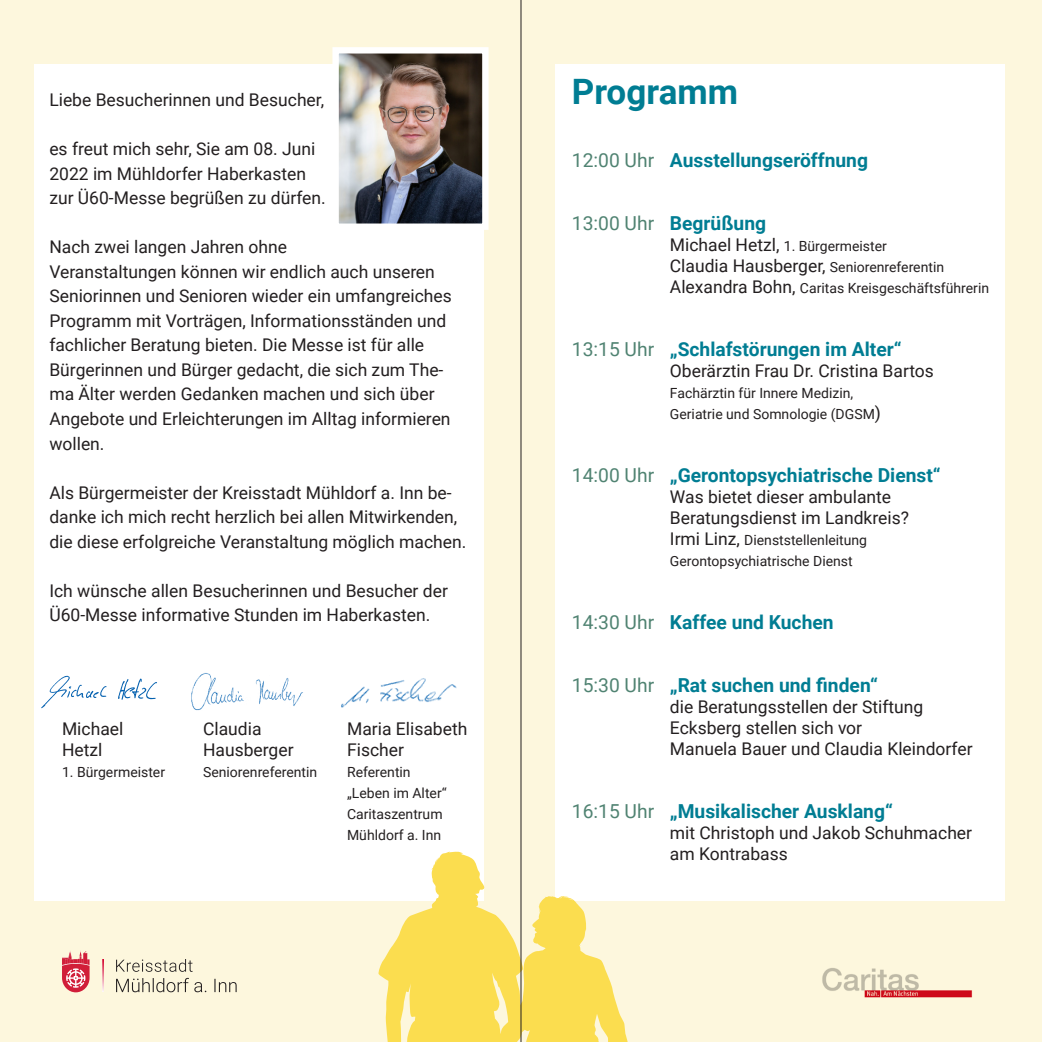
<style>
.page{position:relative;width:1042px;height:1042px;background:#fdf7dd}
.page>*{position:absolute;margin:0;border:0;box-sizing:border-box;transform-origin:0 0}
.VA_Fließtext_Amiri{font:700 35px "Roboto";color:#007d93}
.VA_Fließtext_Amiri-2{font:700 19.25px "Roboto";color:#007d93}
.VA_Fließtext_Amiri-3{font:17.5px/24.5px "Roboto";color:#231f20}
.VA_Fließtext_Amiri-4{font:14px "Roboto";color:#231f20}
.s1{font-weight:400;color:#508372}
.s2{font-size:17.5px}
.s3{font-size:14px}
</style>
<div class="page">
<div style="left:556px;top:64px;width:449px;height:836px;background:#fff"></div>
<div style="left:35px;top:64px;width:449px;height:836px;background:#fff"></div>
<img style="left:339px;top:54px;width:142px;height:169px">
<div style="left:332px;top:47px;width:156px;height:183px;border:6px solid #fff"></div>
<img style="left:41px;top:675px;width:116px;height:34px">
<img style="left:191px;top:673px;width:112px;height:38px">
<svg style="left:378px;top:851px;width:254px;height:191px"></svg>
<img style="left:102px;top:959px;width:1px;height:33px">
<svg style="left:116px;top:959px;width:77px;height:13px"></svg>
<svg style="left:116px;top:978px;width:121px;height:14px"></svg>
<svg style="left:62px;top:951px;width:28px;height:41px"></svg>
<img style="left:822px;top:968px;width:151px;height:30px">
<img style="left:341px;top:678px;width:116px;height:30px">
<hr style="left:520px;top:0;width:1px;height:1042px;background:#231f20">
<p class="VA_Fließtext_Amiri-3" style="left:49px;top:87px;width:276px">Liebe Besucherinnen und Besucher,</p>
<p class="VA_Fließtext_Amiri-3" style="left:49px;top:136px;width:278px">es freut mich sehr, Sie am 08. Juni<br>2022 im Mühldorfer Haberkasten zur Ü60-Messe begrüßen zu dürfen.</p>
<p class="VA_Fließtext_Amiri-3" style="left:49px;top:234px;width:404px">Nach zwei langen Jahren ohne<br>Veranstaltungen können wir endlich auch unseren Seniorinnen und Senioren wieder ein umfangreiches Programm mit Vorträgen, Informationsständen und fachlicher Beratung bieten. Die Messe ist für alle Bürgerinnen und Bürger gedacht, die sich zum The&shy;ma Älter werden Gedanken machen und sich über Angebote und Erleichterungen im Alltag informieren wollen.</p>
<p class="VA_Fließtext_Amiri-3" style="left:49px;top:479px;width:418px">Als Bürgermeister der Kreisstadt Mühldorf a. Inn be&shy;danke ich mich recht herzlich bei allen Mitwirkenden, die diese erfolgreiche Veranstaltung möglich machen.</p>
<p class="VA_Fließtext_Amiri-3" style="left:49px;top:577px;width:400px">Ich wünsche allen Besucherinnen und Besucher der<br>Ü60-Messe informative Stunden im Haberkasten.</p>
<p class="VA_Fließtext_Amiri-3" style="left:62px;top:716px;width:63px">Michael</p>
<p class="VA_Fließtext_Amiri-3" style="left:62px;top:737px;width:42px">Hetzl</p>
<p class="VA_Fließtext_Amiri-4" style="left:62px;top:762px;width:105px">1. Bürgermeister</p>
<p class="VA_Fließtext_Amiri-3" style="left:203px;top:716px;width:60px">Claudia</p>
<p class="VA_Fließtext_Amiri-3" style="left:203px;top:737px;width:92px">Hausberger</p>
<p class="VA_Fließtext_Amiri-4" style="left:203px;top:762px;width:116px">Seniorenreferentin</p>
<p class="VA_Fließtext_Amiri-3" style="left:347px;top:716px;width:122px">Maria Elisabeth</p>
<p class="VA_Fließtext_Amiri-3" style="left:347px;top:737px;width:58px">Fischer</p>
<p class="VA_Fließtext_Amiri-4" style="left:347px;top:762px;width:65px">Referentin</p>
<p class="VA_Fließtext_Amiri-4" style="left:347px;top:783px;width:101px">„Leben im Alter“</p>
<p class="VA_Fließtext_Amiri-4" style="left:347px;top:804px;width:97px">Caritaszentrum</p>
<p class="VA_Fließtext_Amiri-4" style="left:347px;top:825px;width:96px">Mühldorf a. Inn</p>
<p class="VA_Fließtext_Amiri" style="left:572px;top:67px;width:168px">Programm</p>
<p class="VA_Fließtext_Amiri-2" style="left:572px;top:146px;width:298px"><span class="s1">12:00 Uhr</span> Ausstellungseröffnung</p>
<p class="VA_Fließtext_Amiri-2" style="left:572px;top:209px;width:196px"><span class="s1">13:00 Uhr</span> Begrüßung</p>
<p class="VA_Fließtext_Amiri-4" style="left:670px;top:236px;width:218px"><span class="s2">Michael Hetzl,</span> 1. Bürgermeister</p>
<p class="VA_Fließtext_Amiri-3" style="left:670px;top:253px;width:276px">Claudia Hausberger, <span class="s3">Seniorenreferentin</span></p>
<p class="VA_Fließtext_Amiri-4" style="left:670px;top:278px;width:321px"><span class="s2">Alexandra Bohn,</span> Caritas Kreisgeschäftsführerin</p>
<p class="VA_Fließtext_Amiri-2" style="left:572px;top:335px;width:331px"><span class="s1">13:15 Uhr</span> „Schlafstörungen im Alter“</p>
<p class="VA_Fließtext_Amiri-3" style="left:670px;top:358px;width:265px">Oberärztin Frau Dr. Cristina Bartos</p>
<p class="VA_Fließtext_Amiri-4" style="left:670px;top:383px;width:185px">Fachärztin für Innere Medizin,</p>
<p class="VA_Fließtext_Amiri-4" style="left:670px;top:404px;width:213px">Geriatrie und Somnologie (DGSM<span class="s2">)</span></p>
<p class="VA_Fließtext_Amiri-2" style="left:572px;top:461px;width:370px"><span class="s1">14:00 Uhr</span> „Gerontopsychiatrische Dienst“</p>
<p class="VA_Fließtext_Amiri-3" style="left:670px;top:485px;width:241px;line-height:21px">Was bietet dieser ambulante<br>Beratungsdienst im Landkreis?</p>
<p class="VA_Fließtext_Amiri-4" style="left:670px;top:530px;width:199px"><span class="s2">Irmi Linz,</span> Dienststellenleitung</p>
<p class="VA_Fließtext_Amiri-4" style="left:670px;top:551px;width:184px">Gerontopsychiatrische Dienst</p>
<p class="VA_Fließtext_Amiri-2" style="left:572px;top:608px;width:263px"><span class="s1">14:30 Uhr</span> Kaffee und Kuchen</p>
<p class="VA_Fließtext_Amiri-2" style="left:572px;top:671px;width:307px"><span class="s1">15:30 Uhr</span> „Rat suchen und finden“</p>
<p class="VA_Fließtext_Amiri-3" style="left:670px;top:694px;width:255px">die Beratungsstellen der Stiftung</p>
<p class="VA_Fließtext_Amiri-3" style="left:670px;top:715px;width:194px">Ecksberg stellen sich vor</p>
<p class="VA_Fließtext_Amiri-3" style="left:670px;top:736px;width:304px">Manuela Bauer und Claudia Kleindorfer</p>
<p class="VA_Fließtext_Amiri-2" style="left:572px;top:797px;width:322px"><span class="s1">16:15 Uhr</span> „Musikalischer Ausklang“</p>
<p class="VA_Fließtext_Amiri-3" style="left:670px;top:820px;width:304px">mit Christoph und Jakob Schuhmacher</p>
<p class="VA_Fließtext_Amiri-3" style="left:670px;top:841px;width:119px">am Kontrabass</p>
</div>
